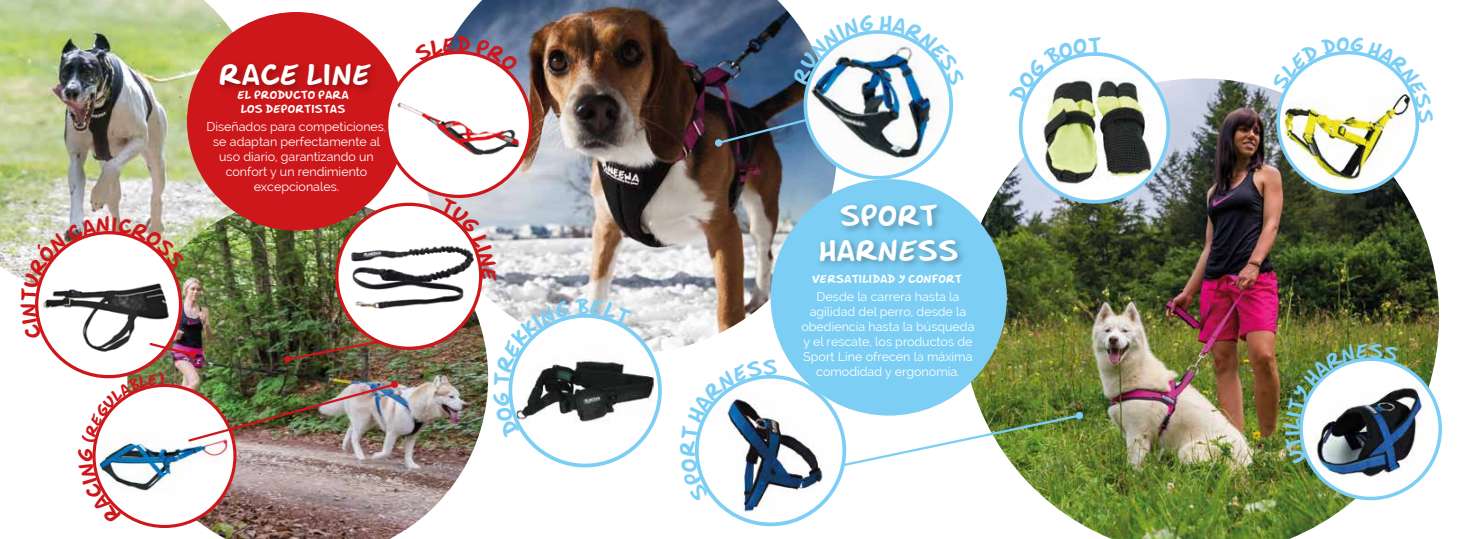
<style>
.page{position:relative;width:1460px;height:539px;background:#fff}
.page>*{position:absolute;margin:0;border:0;box-sizing:border-box;transform-origin:0 0}
.t1{font:28.62px/34.4px "Comic Book Fun";color:#fff;text-align:center}
.t2{font:21.12px "Comic Book Fun";color:#7ccef5}
.t3{font:12.5px/15px "Raleway";color:#fff;text-align:center}
.t4{font:11.25px/13.5px "Comic Book Fun";color:#fff;text-align:center}
</style>
<div class="page">
<img style="left:425px;top:0;width:410px;height:348px">
<img style="left:962px;top:78px;width:477px;height:461px">
<img style="left:0;top:0;width:262px;height:278px">
<img style="left:127px;top:197px;width:361px;height:342px">
<div style="left:187px;top:12px;width:218px;height:218px;background:#cd171a;border-radius:50%"></div>
<img style="left:96px;top:390px;width:139px;height:128px">
<div style="left:37px;top:233px;width:144px;height:143px;background:#fff;border-radius:50%"></div>
<div style="left:770px;top:179px;width:237px;height:236px;background:#7ccef5;border-radius:50%"></div>
<img style="left:812px;top:195px;width:159px;height:72px">
<div style="left:337px;top:204px;width:144px;height:144px;background:#fff;border-radius:50%"></div>
<img style="left:337px;top:235px;width:144px;height:83px">
<div style="left:335px;top:203px;width:147px;height:147px;border:3px solid #cd171a;border-radius:50%"></div>
<img style="left:285px;top:339px;width:96px;height:23px">
<svg style="left:387px;top:52px;width:143px;height:144px"></svg>
<img style="left:397px;top:67px;width:123px;height:123px">
<img style="left:187px;top:381px;width:211px;height:62px">
<img style="left:697px;top:376px;width:147px;height:148px;border-radius:74px">
<svg style="left:842px;top:413px;width:240px;height:54px"></svg>
<svg style="left:92px;top:449px;width:30px;height:69px"></svg>
<svg style="left:81px;top:371px;width:83px;height:72px"></svg>
<img style="left:717px;top:15px;width:248px;height:166px">
<svg style="left:493px;top:298px;width:171px;height:170px"></svg>
<img style="left:1272px;top:51px;width:161px;height:144px">
<img style="left:1285px;top:343px;width:157px;height:159px">
<svg style="left:1009px;top:52px;width:163px;height:153px"></svg>
<img style="left:20px;top:216px;width:175px;height:141px">
<svg style="left:439px;top:196px;width:57px;height:85px"></svg>
<svg style="left:414px;top:36px;width:105px;height:36px"></svg>
<svg style="left:695px;top:375px;width:67px;height:127px"></svg>
<h1 class="t1" style="left:219px;top:55px;width:154px">RACE LINE</h1>
<p class="t3" style="left:206px;top:118px;width:182px">Diseñados para competiciones, se adaptan perfectamente al uso diario, garantizando un confort y un rendimiento excepcionales.</p>
<p class="t4" style="left:237px;top:87px;width:113px">EL PRODUCTO PARA<br>LOS DEPORTISTAS</p>
<h2 class="t2" style="left:763px;top:353px;width:17px">S</h2>
<h1 class="t1" style="left:819px;top:197px;width:142px">SPORT<br>HARNESS</h1>
<p class="t3" style="left:801px;top:288px;width:175px">Desde la carrera hasta la agilidad del perro, desde la obediencia hasta la búsqueda y el rescate, los productos de<br>Sport Line ofrecen la máxima comodidad y ergonomía.</p>
<p class="t4" style="left:812px;top:271px;width:151px">VERSATILIDAD Y CONFORT</p>
<h2 class="t2" style="left:1088px;top:31px;width:15px">T</h2>
</div>
